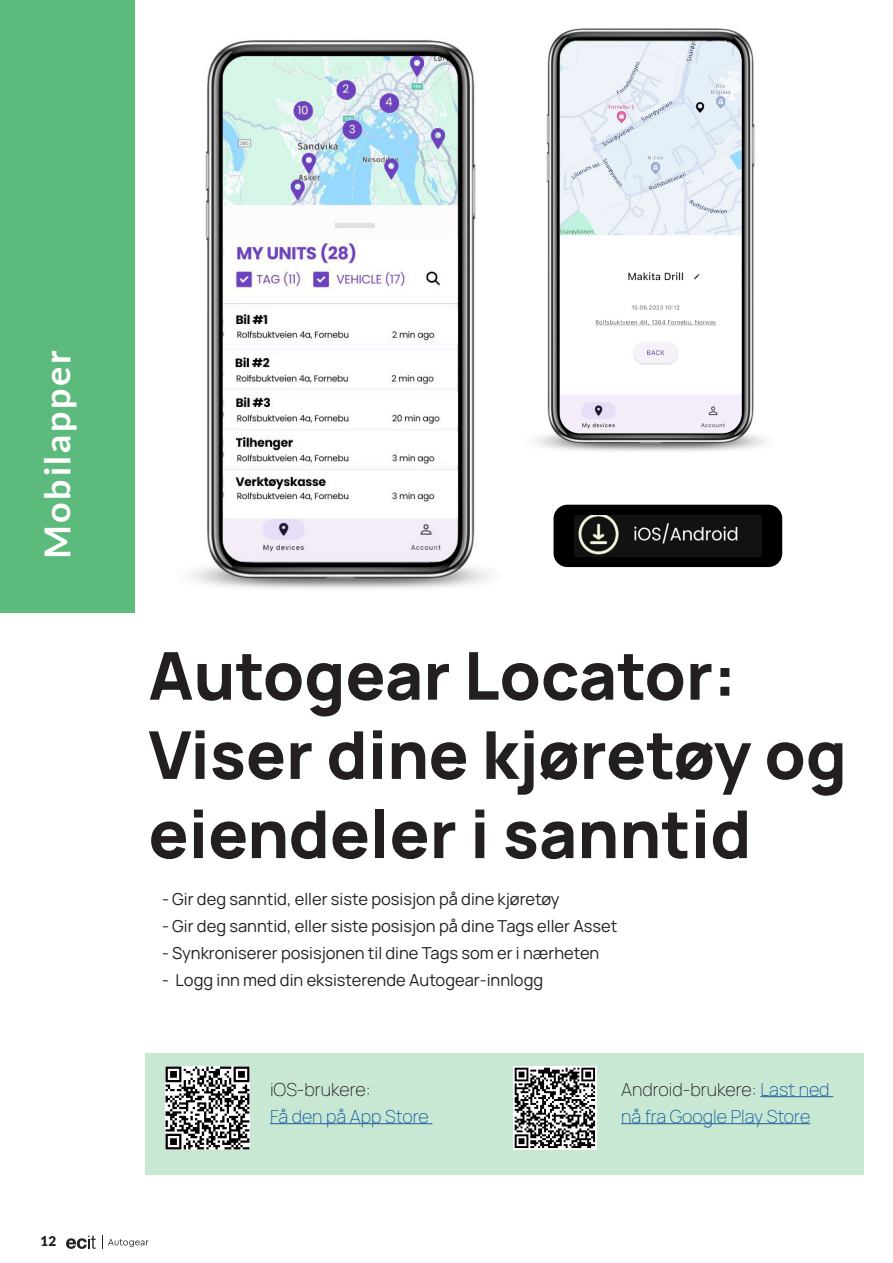
<style>
.page{position:relative;width:893px;height:1263px;background:#fff}
.page>*{position:absolute;margin:0;border:0;box-sizing:border-box;transform-origin:0 0}
._80_Black_LEft{font:800 66px/79.2px "Manrope";color:#231f20}
._24_Bold_Left{font:700 36px "Lato";letter-spacing:.075em;color:#fff}
._12_Light_Left{font:200 18px/27px "Manrope";color:#175d9e}
._12_Light_Left-2{font:16.5px "Manrope";color:#231f20}
.t1{font:900 13.5px "Lato";color:#231f20}
.s1{color:#231f20}
</style>
<div class="page">
<svg style="left:66px;top:1236px;width:30px;height:13px"></svg>
<svg style="left:102px;top:1235px;width:46px;height:14px"></svg>
<img style="left:191px;top:40px;width:299px;height:549px">
<div style="left:0;top:0;width:134px;height:613px;background:#5bba7c"></div>
<img style="left:535px;top:28px;width:231px;height:423px">
<img style="left:560px;top:41px;width:182px;height:392px">
<div style="left:553px;top:505px;width:229px;height:62px;background:#000001;border-radius:14px"></div>
<img style="left:574px;top:515px;width:187px;height:42px">
<div style="left:146px;top:1053px;width:718px;height:122px;background:#c9e8d4"></div>
<img style="left:166px;top:1067px;width:83px;height:83px">
<hr style="left:270px;top:1123px;width:159px;height:1px;background:#175d9e">
<hr style="left:760px;top:1096px;width:73px;height:1px;background:#175d9e">
<hr style="left:621px;top:1123px;width:189px;height:1px;background:#175d9e">
<img style="left:513px;top:1067px;width:83px;height:83px">
<p class="_24_Bold_Left" style="left:31px;top:559px;width:210px;rotate:-90deg">Mobilapper</p>
<p class="t1" style="left:40px;top:1231px;width:17px">12</p>
<p class="_80_Black_LEft" style="left:148px;top:630px;width:700px">Autogear Locator:<br>Viser dine kjøretøy og eiendeler i sanntid</p>
<p class="_12_Light_Left-2" style="left:162px;top:887px;width:399px">- Gir deg sanntid, eller siste posisjon på dine kjøretøy</p>
<p class="_12_Light_Left-2" style="left:162px;top:914px;width:457px">- Gir deg sanntid, eller siste posisjon på dine Tags eller Asset</p>
<p class="_12_Light_Left-2" style="left:162px;top:941px;width:439px">- Synkroniserer posisjonen til dine Tags som er i nærheten</p>
<p class="_12_Light_Left-2" style="left:162px;top:968px;width:383px">- Logg inn med din eksisterende Autogear-innlogg</p>
<p class="_12_Light_Left" style="left:270px;top:1075px;width:160px"><span class="s1">iOS-brukere:<br></span>Få den på App Store</p>
<p class="_12_Light_Left" style="left:621px;top:1075px;width:210px"><span class="s1">Android-brukere:</span> Last ned nå fra Google Play Store</p>
</div>
